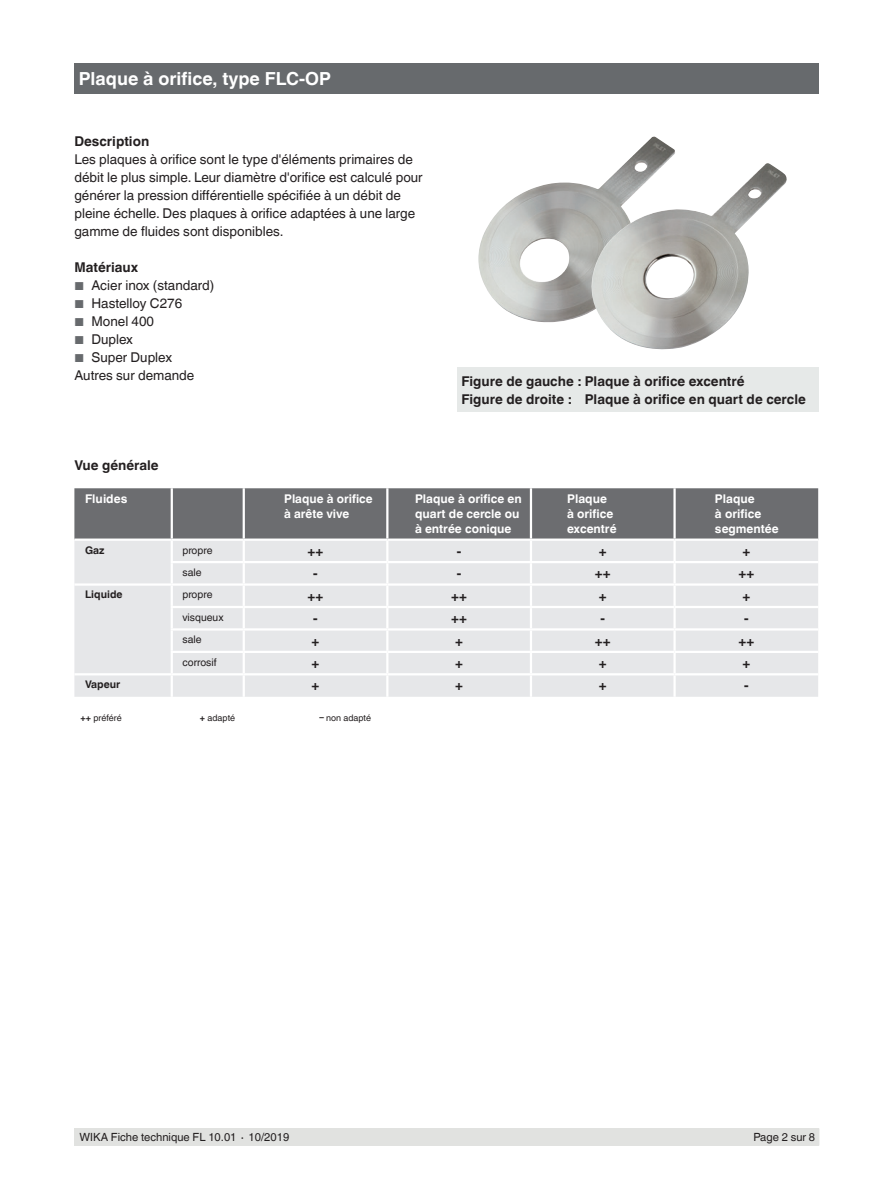
<style>
.page{position:relative;width:893px;height:1188px;background:#fff}
.page>*{position:absolute;margin:0;border:0;box-sizing:border-box;transform-origin:0 0}
.t1{font:700 18px "Helvetica World";color:#fff}
.t2{font:13.5px/18px "Helvetica World";color:#231f20}
.t3{font:700 13.5px/18.1px "Helvetica World";color:#231f20}
.t4{font:700 12px/15px "Helvetica World";color:#fff}
.t5{font:11.25px "Helvetica World";color:#231f20}
.t6{font:10.5px "Helvetica World";color:#231f20}
.t7{font:700 10.5px "Helvetica World";color:#231f20}
.t8{font:9px "Helvetica World";color:#231f20}
.s1{font-size:11.55px;color:#676a6d}
.s2{font-weight:700}
</style>
<div class="page">
<div style="left:75px;top:1128px;width:744px;height:17px;background:#e1e2e0"></div>
<div style="left:74px;top:64px;width:745px;height:30px;background:#676a6d"></div>
<svg style="left:74px;top:488px;width:744px;height:209px;background:#c6c7ca"></svg>
<hr style="left:171px;top:488px;width:2px;height:51px;background:#fff">
<hr style="left:243px;top:488px;width:2px;height:51px;background:#fff">
<hr style="left:386px;top:488px;width:2px;height:51px;background:#fff">
<hr style="left:530px;top:488px;width:2px;height:51px;background:#fff">
<hr style="left:673px;top:488px;width:3px;height:51px;background:#fff">
<hr style="left:171px;top:541px;width:2px;height:20px;background:#fff">
<hr style="left:243px;top:541px;width:2px;height:20px;background:#fff">
<hr style="left:386px;top:541px;width:2px;height:20px;background:#fff">
<hr style="left:530px;top:541px;width:2px;height:20px;background:#fff">
<hr style="left:673px;top:541px;width:3px;height:20px;background:#fff">
<hr style="left:171px;top:563px;width:2px;height:20px;background:#fff">
<hr style="left:243px;top:563px;width:2px;height:20px;background:#fff">
<hr style="left:386px;top:563px;width:2px;height:20px;background:#fff">
<hr style="left:530px;top:563px;width:2px;height:20px;background:#fff">
<hr style="left:673px;top:563px;width:3px;height:20px;background:#fff">
<hr style="left:74px;top:583px;width:98px;height:3px;background:#fff">
<hr style="left:172px;top:583px;width:72px;height:3px;background:#fff">
<hr style="left:171px;top:586px;width:2px;height:20px;background:#fff">
<hr style="left:244px;top:583px;width:143px;height:3px;background:#fff">
<hr style="left:243px;top:586px;width:2px;height:20px;background:#fff">
<hr style="left:387px;top:583px;width:144px;height:3px;background:#fff">
<hr style="left:386px;top:586px;width:2px;height:20px;background:#fff">
<hr style="left:531px;top:583px;width:144px;height:3px;background:#fff">
<hr style="left:530px;top:586px;width:2px;height:20px;background:#fff">
<hr style="left:675px;top:583px;width:143px;height:3px;background:#fff">
<hr style="left:673px;top:586px;width:3px;height:20px;background:#fff">
<hr style="left:171px;top:606px;width:73px;height:2px;background:#fff">
<hr style="left:171px;top:608px;width:2px;height:20px;background:#fff">
<hr style="left:244px;top:606px;width:143px;height:2px;background:#fff">
<hr style="left:243px;top:608px;width:2px;height:20px;background:#fff">
<hr style="left:387px;top:606px;width:144px;height:2px;background:#fff">
<hr style="left:386px;top:608px;width:2px;height:20px;background:#fff">
<hr style="left:531px;top:606px;width:144px;height:2px;background:#fff">
<hr style="left:530px;top:608px;width:2px;height:20px;background:#fff">
<hr style="left:675px;top:606px;width:143px;height:2px;background:#fff">
<hr style="left:673px;top:608px;width:3px;height:20px;background:#fff">
<hr style="left:171px;top:628px;width:73px;height:3px;background:#fff">
<hr style="left:171px;top:631px;width:2px;height:20px;background:#fff">
<hr style="left:244px;top:628px;width:143px;height:3px;background:#fff">
<hr style="left:243px;top:631px;width:2px;height:20px;background:#fff">
<hr style="left:387px;top:628px;width:144px;height:3px;background:#fff">
<hr style="left:386px;top:631px;width:2px;height:20px;background:#fff">
<hr style="left:531px;top:628px;width:144px;height:3px;background:#fff">
<hr style="left:530px;top:631px;width:2px;height:20px;background:#fff">
<hr style="left:675px;top:628px;width:143px;height:3px;background:#fff">
<hr style="left:673px;top:631px;width:3px;height:20px;background:#fff">
<hr style="left:171px;top:651px;width:73px;height:2px;background:#fff">
<hr style="left:171px;top:653px;width:2px;height:20px;background:#fff">
<hr style="left:244px;top:651px;width:143px;height:2px;background:#fff">
<hr style="left:243px;top:653px;width:2px;height:20px;background:#fff">
<hr style="left:387px;top:651px;width:144px;height:2px;background:#fff">
<hr style="left:386px;top:653px;width:2px;height:20px;background:#fff">
<hr style="left:531px;top:651px;width:144px;height:2px;background:#fff">
<hr style="left:530px;top:653px;width:2px;height:20px;background:#fff">
<hr style="left:675px;top:651px;width:143px;height:2px;background:#fff">
<hr style="left:673px;top:653px;width:3px;height:20px;background:#fff">
<hr style="left:171px;top:675px;width:2px;height:22px;background:#fff">
<hr style="left:243px;top:675px;width:2px;height:22px;background:#fff">
<hr style="left:386px;top:675px;width:2px;height:22px;background:#fff">
<hr style="left:530px;top:675px;width:2px;height:22px;background:#fff">
<hr style="left:673px;top:675px;width:3px;height:22px;background:#fff">
<hr style="left:74px;top:539px;width:98px;height:2px;background:#fff">
<hr style="left:172px;top:539px;width:72px;height:2px;background:#fff">
<hr style="left:244px;top:539px;width:143px;height:2px;background:#fff">
<hr style="left:387px;top:539px;width:144px;height:2px;background:#fff">
<hr style="left:531px;top:539px;width:144px;height:2px;background:#fff">
<hr style="left:675px;top:539px;width:143px;height:2px;background:#fff">
<hr style="left:74px;top:673px;width:98px;height:2px;background:#fff">
<hr style="left:172px;top:673px;width:72px;height:2px;background:#fff">
<hr style="left:244px;top:673px;width:143px;height:2px;background:#fff">
<hr style="left:387px;top:673px;width:144px;height:2px;background:#fff">
<hr style="left:531px;top:673px;width:144px;height:2px;background:#fff">
<hr style="left:675px;top:673px;width:143px;height:2px;background:#fff">
<hr style="left:171px;top:561px;width:73px;height:2px;background:#fff">
<hr style="left:244px;top:561px;width:143px;height:2px;background:#fff">
<hr style="left:387px;top:561px;width:144px;height:2px;background:#fff">
<hr style="left:531px;top:561px;width:144px;height:2px;background:#fff">
<hr style="left:675px;top:561px;width:143px;height:2px;background:#fff">
<div style="left:457px;top:367px;width:362px;height:45px;background:#e6e9e8"></div>
<img style="left:478px;top:137px;width:197px;height:186px">
<img style="left:590px;top:163px;width:197px;height:187px">
<h1 class="t1" style="left:79px;top:69px;width:254px">Plaque à orifice, type FLC-OP</h1>
<p class="t3" style="left:74px;top:133px;width:76px">Description</p>
<p class="t2" style="left:74px;top:151px;width:350px">Les plaques à orifice sont le type d'éléments primaires de débit le plus simple. Leur diamètre d'orifice est calculé pour générer la pression différentielle spécifiée à un débit de pleine échelle. Des plaques à orifice adaptées à une large gamme de fluides sont disponibles.</p>
<p class="t3" style="left:74px;top:259px;width:65px">Matériaux</p>
<p class="t2" style="left:74px;top:277px;width:141px"><span class="s1">■</span> Acier inox (standard)</p>
<p class="t2" style="left:74px;top:295px;width:109px"><span class="s1">■</span> Hastelloy C276</p>
<p class="t2" style="left:74px;top:313px;width:81px"><span class="s1">■</span> Monel 400</p>
<p class="t2" style="left:74px;top:331px;width:60px"><span class="s1">■</span> Duplex</p>
<p class="t2" style="left:74px;top:349px;width:122px"><span class="s1">■</span> Super Duplex<br>Autres sur demande</p>
<p class="t3" style="left:461px;top:372px;width:346px">Figure de gauche : Plaque à orifice excentré<br>Figure de droite : Plaque à orifice en quart de cercle</p>
<p class="t3" style="left:74px;top:457px;width:86px">Vue générale</p>
<p class="t4" style="left:85px;top:492px;width:44px">Fluides</p>
<p class="t4" style="left:284px;top:492px;width:90px">Plaque à orifice à arête vive</p>
<p class="t4" style="left:415px;top:492px;width:108px">Plaque à orifice en quart de cercle ou à entrée conique</p>
<p class="t4" style="left:567px;top:492px;width:51px">Plaque à orifice excentré</p>
<p class="t4" style="left:715px;top:492px;width:65px">Plaque<br>à orifice segmentée</p>
<p class="t7" style="left:85px;top:544px;width:21px">Gaz</p>
<p class="t6" style="left:182px;top:544px;width:32px">propre</p>
<p class="t3" style="left:308px;top:542px;width:17px">++</p>
<p class="t3" style="left:457px;top:542px;width:6px">-</p>
<p class="t3" style="left:599px;top:542px;width:9px">+</p>
<p class="t3" style="left:742px;top:542px;width:9px">+</p>
<p class="t6" style="left:182px;top:566px;width:21px">sale</p>
<p class="t3" style="left:313px;top:564px;width:6px">-</p>
<p class="t3" style="left:457px;top:564px;width:6px">-</p>
<p class="t3" style="left:595px;top:564px;width:17px">++</p>
<p class="t3" style="left:738px;top:564px;width:17px">++</p>
<p class="t7" style="left:85px;top:589px;width:39px">Liquide</p>
<p class="t6" style="left:182px;top:589px;width:32px">propre</p>
<p class="t3" style="left:308px;top:587px;width:17px">++</p>
<p class="t3" style="left:451px;top:587px;width:17px">++</p>
<p class="t3" style="left:599px;top:587px;width:9px">+</p>
<p class="t3" style="left:742px;top:587px;width:9px">+</p>
<p class="t6" style="left:182px;top:611px;width:43px">visqueux</p>
<p class="t3" style="left:313px;top:609px;width:6px">-</p>
<p class="t3" style="left:451px;top:609px;width:17px">++</p>
<p class="t3" style="left:600px;top:609px;width:6px">-</p>
<p class="t3" style="left:744px;top:609px;width:6px">-</p>
<p class="t6" style="left:182px;top:634px;width:21px">sale</p>
<p class="t3" style="left:312px;top:632px;width:9px">+</p>
<p class="t3" style="left:455px;top:632px;width:9px">+</p>
<p class="t3" style="left:595px;top:632px;width:17px">++</p>
<p class="t3" style="left:738px;top:632px;width:17px">++</p>
<p class="t6" style="left:182px;top:656px;width:36px">corrosif</p>
<p class="t3" style="left:312px;top:654px;width:9px">+</p>
<p class="t3" style="left:455px;top:654px;width:9px">+</p>
<p class="t3" style="left:599px;top:654px;width:9px">+</p>
<p class="t3" style="left:742px;top:654px;width:9px">+</p>
<p class="t7" style="left:85px;top:678px;width:37px">Vapeur</p>
<p class="t3" style="left:312px;top:677px;width:9px">+</p>
<p class="t3" style="left:455px;top:677px;width:9px">+</p>
<p class="t3" style="left:599px;top:677px;width:9px">+</p>
<p class="t3" style="left:744px;top:677px;width:6px">-</p>
<p class="t8" style="left:80px;top:712px;width:43px"><span class="s2">++</span> préféré</p>
<p class="t8" style="left:200px;top:712px;width:37px"><span class="s2">+</span> adapté</p>
<p class="t8" style="left:319px;top:712px;width:53px"><span class="s2">–</span> non adapté</p>
<p class="t5" style="left:80px;top:1131px;width:211px">WIKA Fiche technique FL 10.01 ∙ 10/2019</p>
<p class="t5" style="left:753px;top:1131px;width:63px">Page 2 sur 8</p>
</div>
